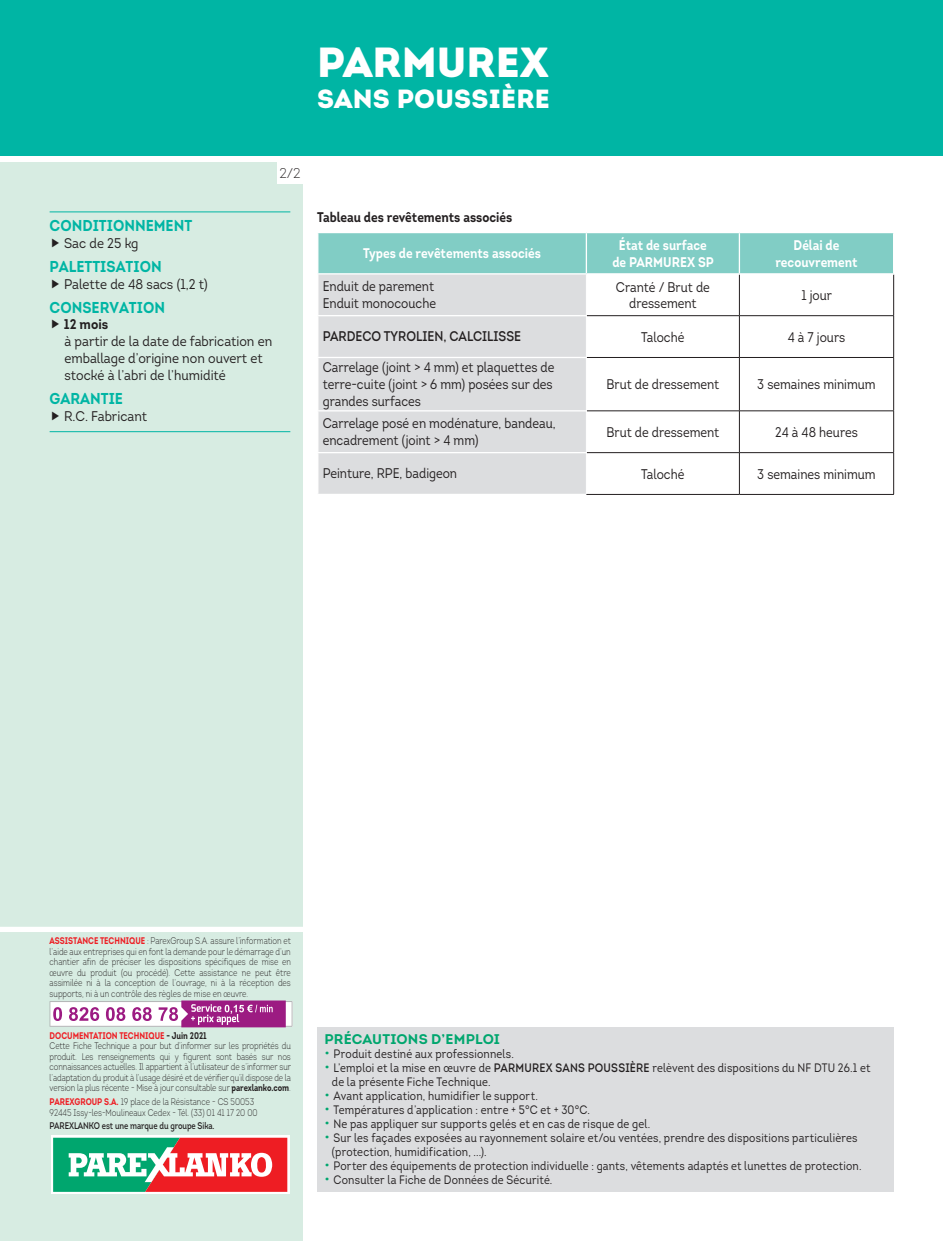
<style>
.page{position:relative;width:943px;height:1241px;background:#fff}
.page>*{position:absolute;margin:0;border:0;box-sizing:border-box;transform-origin:0 0}
.NOM_PRODUIT_P_2{font:900 42px "Intro";color:#fff}
.NOM_PRODUIT{font:900 26.25px "Intro";letter-spacing:.01em;color:#fff}
.TITRE_CARACT__COL_GA{font:700 15.75px "Intro";color:#00b5a4;scale:.9 1}
.sans{font:14px/16.8px "Intro";color:#231f20;scale:.86 1}
.TEXTE_CARACT__COL_GA{font:14px/16.8px "Intro";color:#231f20;scale:.9 1}
.sans-2{font:700 14px "Intro";color:#fff;scale:.86 1}
.SOUS_SOUS_TITRE{font:700 14px "Intro";color:#231f20;scale:.86 1}
.sans-3{font:600 14px "Intro";color:#231f20;scale:.86 1}
.TITRE_PRECAUTIONS_D{font:700 14px "Intro";letter-spacing:.015em;color:#00a66e}
.SOUS_SOUS_TITRE-2{font:700 14px "Intro";color:#231f20;scale:.9 1}
.t1{font:300 14px "Intro";color:#231f20}
.t2{font:12.25px/14px "Intro";letter-spacing:.015em;color:#231f20;scale:.86 1}
.Pavé_administratif_c{font:300 9.62px/10.5px "Intro";color:#231f20;text-align:justify;scale:.8 1}
.Pavé_administratif_c-2{font:600 9.62px "Intro";letter-spacing:-.01em;color:#231f20;scale:.8 1}
.Pavé_administratif_c-3{font:700 9.62px "Intro";color:#ee1d23;scale:.8 1}
.s1{font-weight:700;color:#ee1d23}
.s2{color:#231f20}
.s3{font-weight:700}
.s4{font-size:14px;color:#00a66e}
.s5{font-weight:600}
</style>
<div class="page">
<div style="left:0;top:163px;width:303px;height:1077px;background:#d7ece2"></div>
<div style="left:0;top:0;width:943px;height:156px;background:#00b5a4"></div>
<svg style="left:51px;top:1135px;width:238px;height:58px"></svg>
<svg style="left:53px;top:1137px;width:234px;height:54px"></svg>
<div style="left:0;top:926px;width:305px;height:5px;background:#fff"></div>
<svg style="left:50px;top:1000px;width:242px;height:27px"></svg>
<div style="left:277px;top:162px;width:26px;height:22px;background:#fff"></div>
<div style="left:317px;top:1027px;width:576px;height:164px;background:#dcdddf"></div>
<div style="left:318px;top:233px;width:575px;height:40px;background:#81cdc5"></div>
<div style="left:318px;top:274px;width:268px;height:219px;background:#dcdddf"></div>
<hr style="left:739px;top:274px;width:1px;height:41px;background:#231f20">
<hr style="left:893px;top:274px;width:1px;height:41px;background:#231f20">
<hr style="left:587px;top:315px;width:152px;height:1px;background:#231f20">
<hr style="left:739px;top:315px;width:154px;height:1px;background:#231f20">
<hr style="left:739px;top:316px;width:1px;height:41px;background:#231f20">
<hr style="left:893px;top:316px;width:1px;height:41px;background:#231f20">
<hr style="left:587px;top:357px;width:152px;height:1px;background:#231f20">
<hr style="left:739px;top:357px;width:154px;height:1px;background:#231f20">
<hr style="left:739px;top:357px;width:1px;height:53px;background:#231f20">
<hr style="left:893px;top:357px;width:1px;height:53px;background:#231f20">
<hr style="left:587px;top:410px;width:152px;height:1px;background:#231f20">
<hr style="left:739px;top:410px;width:154px;height:1px;background:#231f20">
<hr style="left:739px;top:411px;width:1px;height:41px;background:#231f20">
<hr style="left:893px;top:411px;width:1px;height:41px;background:#231f20">
<hr style="left:587px;top:452px;width:152px;height:1px;background:#231f20">
<hr style="left:739px;top:452px;width:154px;height:1px;background:#231f20">
<hr style="left:739px;top:453px;width:1px;height:41px;background:#231f20">
<hr style="left:893px;top:453px;width:1px;height:41px;background:#231f20">
<hr style="left:586px;top:494px;width:153px;height:1px;background:#231f20">
<hr style="left:739px;top:494px;width:154px;height:1px;background:#231f20">
<hr style="left:317px;top:315px;width:269px;height:1px;background:#fff">
<hr style="left:317px;top:357px;width:269px;height:1px;background:#fff">
<hr style="left:317px;top:410px;width:269px;height:1px;background:#fff">
<hr style="left:317px;top:452px;width:269px;height:1px;background:#fff">
<hr style="left:585px;top:233px;width:2px;height:40px;background:#fff">
<hr style="left:738px;top:233px;width:2px;height:40px;background:#fff">
<hr style="left:50px;top:211px;width:240px;height:1px;background:#00b5a4">
<hr style="left:50px;top:431px;width:240px;height:1px;background:#00b5a4">
<p class="NOM_PRODUIT_P_2" style="left:317px;top:35px;width:233px">PARMUREX</p>
<p class="NOM_PRODUIT" style="left:317px;top:82px;width:234px">SANS POUSSIÈRE</p>
<h3 class="t1" style="left:279px;top:165px;width:23px">2/2</h3>
<p class="TITRE_CARACT__COL_GA" style="left:50px;top:216px;width:160px">CONDITIONNEMENT</p>
<p class="TEXTE_CARACT__COL_GA" style="left:64px;top:235px;width:84px">Sac de 25 kg</p>
<p class="TITRE_CARACT__COL_GA" style="left:50px;top:256px;width:126px">PALETTISATION</p>
<p class="TEXTE_CARACT__COL_GA" style="left:64px;top:275px;width:161px">Palette de 48 sacs (1,2 t)</p>
<p class="TITRE_CARACT__COL_GA" style="left:50px;top:297px;width:130px">CONSERVATION</p>
<p class="SOUS_SOUS_TITRE-2" style="left:64px;top:315px;width:51px">12 mois</p>
<p class="TEXTE_CARACT__COL_GA" style="left:64px;top:333px;width:232px">à partir de la date de fabrication en emballage d’origine non ouvert et stocké à l’abri de l’humidité</p>
<p class="TITRE_CARACT__COL_GA" style="left:50px;top:388px;width:83px">GARANTIE</p>
<p class="TEXTE_CARACT__COL_GA" style="left:64px;top:407px;width:94px">R.C. Fabricant</p>
<p class="SOUS_SOUS_TITRE" style="left:317px;top:208px;width:228px">Tableau des revêtements associés</p>
<p class="sans-2" style="left:363px;top:244px;width:208px">Types de revêtements associés</p>
<p class="sans" style="left:323px;top:278px;width:131px">Enduit de parement</p>
<p class="sans" style="left:323px;top:295px;width:133px">Enduit monocouche</p>
<p class="sans-2" style="left:619px;top:236px;width:104px">État de surface</p>
<p class="sans-2" style="left:612px;top:253px;width:119px">de PARMUREX SP</p>
<p class="sans-2" style="left:793px;top:236px;width:55px">Délai de</p>
<p class="sans-2" style="left:775px;top:253px;width:97px">recouvrement</p>
<p class="sans" style="left:616px;top:278px;width:111px;text-align:center">Cranté / Brut de dressement</p>
<p class="sans" style="left:801px;top:286px;width:37px">1 jour</p>
<p class="sans-3" style="left:323px;top:328px;width:232px">PARDECO TYROLIEN, CALCILISSE</p>
<p class="sans" style="left:641px;top:328px;width:52px">Taloché</p>
<p class="sans" style="left:787px;top:328px;width:68px">4 à 7 jours</p>
<p class="sans" style="left:323px;top:359px;width:271px">Carrelage (joint &gt; 4 mm) et plaquettes de terre-cuite (joint &gt; 6 mm) posées sur des grandes surfaces</p>
<p class="sans" style="left:606px;top:376px;width:133px">Brut de dressement</p>
<p class="sans" style="left:757px;top:376px;width:139px">3 semaines minimum</p>
<p class="sans" style="left:323px;top:415px;width:272px">Carrelage posé en modénature, bandeau, encadrement (joint &gt; 4 mm)</p>
<p class="sans" style="left:606px;top:423px;width:133px">Brut de dressement</p>
<p class="sans" style="left:775px;top:423px;width:98px">24 à 48 heures</p>
<p class="sans" style="left:323px;top:465px;width:158px">Peinture, RPE, badigeon</p>
<p class="sans" style="left:641px;top:465px;width:52px">Taloché</p>
<p class="sans" style="left:757px;top:465px;width:139px">3 semaines minimum</p>
<p class="Pavé_administratif_c" style="left:50px;top:935px;width:303px"><span class="s1">ASSISTANCE TECHNIQUE</span> : ParexGroup S.A. assure l’information et l’aide aux entreprises qui en font la demande pour le démarrage d’un chantier afin de préciser les dispositions spécifiques de mise en œuvre du produit (ou procédé). Cette assistance ne peut être assimilée ni à la conception de l’ouvrage, ni à la réception des supports, ni à un contrôle des règles de mise en œuvre.</p>
<p class="Pavé_administratif_c-3" style="left:50px;top:1029px;width:198px">DOCUMENTATION TECHNIQUE <span class="s2">- Juin 2021</span></p>
<p class="Pavé_administratif_c" style="left:50px;top:1040px;width:303px">Cette Fiche Technique a pour but d’informer sur les propriétés du produit. Les renseignements qui y figurent sont basés sur nos connaissances actuelles. Il appartient à l’utilisateur de s’informer sur l’adaptation du produit à l’usage désiré et de vérifier qu’il dispose de la version la plus récente - Mise à jour consultable sur <span class="s3">parexlanko.com</span>.</p>
<p class="Pavé_administratif_c" style="left:50px;top:1096px;width:257px"><span class="s1">PAREXGROUP S.A.</span> 19 place de la Résistance - CS 50053</p>
<p class="Pavé_administratif_c" style="left:50px;top:1107px;width:261px">92445 Issy-les-Moulineaux Cedex - Tél. (33) 01 41 17 20 00</p>
<p class="Pavé_administratif_c-2" style="left:50px;top:1119px;width:208px">PAREXLANKO est une marque du groupe Sika.</p>
<p class="TITRE_PRECAUTIONS_D" style="left:324px;top:1030px;width:177px">PRÉCAUTIONS D’EMPLOI</p>
<p class="t2" style="left:324px;top:1046px;width:222px"><span class="s4">•</span> Produit destiné aux professionnels.</p>
<p class="t2" style="left:332px;top:1060px;width:628px;text-indent:-7px"><span class="s4">•</span> L’emploi et la mise en œuvre de <span class="s5">PARMUREX SANS POUSSIÈRE</span> relèvent des dispositions du NF DTU 26.1 et de la présente Fiche Technique.</p>
<p class="t2" style="left:324px;top:1088px;width:250px"><span class="s4">•</span> Avant application, humidifier le support.</p>
<p class="t2" style="left:324px;top:1102px;width:310px"><span class="s4">•</span> Températures d’application : entre + 5°C et + 30°C.</p>
<p class="t2" style="left:324px;top:1116px;width:380px"><span class="s4">•</span> Ne pas appliquer sur supports gelés et en cas de risque de gel.</p>
<p class="t2" style="left:332px;top:1130px;width:612px;text-indent:-7px"><span class="s4">•</span> Sur les façades exposées au rayonnement solaire et/ou ventées, prendre des dispositions particulières (protection, humidification, ...).</p>
<p class="t2" style="left:324px;top:1158px;width:626px"><span class="s4">•</span> Porter des équipements de protection individuelle : gants, vêtements adaptés et lunettes de protection.</p>
<p class="t2" style="left:324px;top:1172px;width:267px"><span class="s4">•</span> Consulter la Fiche de Données de Sécurité.</p>
</div>
